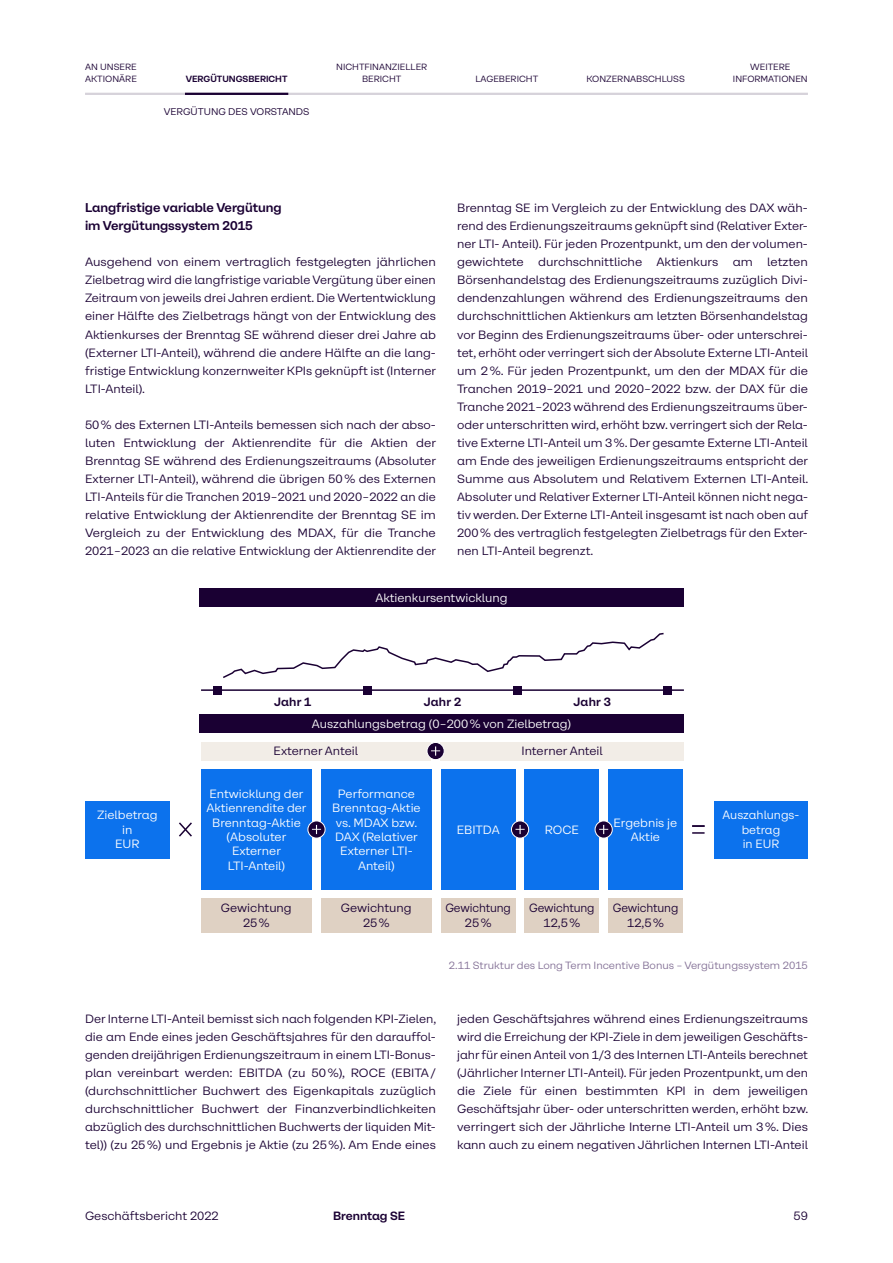
<style>
.page{position:relative;width:893px;height:1263px;background:#fff}
.page>*{position:absolute;margin:0;border:0;box-sizing:border-box;transform-origin:0 0}
.t1{font:700 12.75px/18px "Brenntag Sans";color:#1a0033}
.t2{font:12px/18px "Brenntag Sans";color:#1a0033;text-align:justify}
.t3{font:12px/14.4px "Brenntag Sans";color:#fff;text-align:center}
.t4{font:12px/14.4px "Brenntag Sans";color:#1a0033;text-align:center;scale:.94 1}
.t5{font:700 12px "Brenntag Sans";letter-spacing:.01em;color:#1a0033}
.t6{font:10.5px "Brenntag Sans";color:#826f95}
.t7{font:9.75px "Brenntag Sans";color:#1a0033}
.t8{font:9px/11.7px "Brenntag Sans";color:#1a0033;text-align:center}
.t9{font:700 9px "Brenntag Sans";color:#1a0033}
</style>
<div class="page">
<div style="left:201px;top:769px;width:111px;height:121px;background:#0c72ed"></div>
<div style="left:441px;top:769px;width:74px;height:121px;background:#0c72ed"></div>
<div style="left:321px;top:769px;width:111px;height:121px;background:#0c72ed"></div>
<div style="left:525px;top:769px;width:74px;height:121px;background:#0c72ed"></div>
<div style="left:608px;top:769px;width:75px;height:121px;background:#0c72ed"></div>
<div style="left:85px;top:801px;width:85px;height:57px;background:#0c72ed"></div>
<div style="left:201px;top:898px;width:111px;height:34px;background:#dfd1c3"></div>
<div style="left:321px;top:898px;width:111px;height:34px;background:#dfd1c3"></div>
<div style="left:441px;top:898px;width:74px;height:34px;background:#dfd1c3"></div>
<div style="left:525px;top:898px;width:74px;height:34px;background:#dfd1c3"></div>
<div style="left:608px;top:898px;width:75px;height:34px;background:#dfd1c3"></div>
<div style="left:714px;top:801px;width:94px;height:57px;background:#0c72ed"></div>
<div style="left:199px;top:588px;width:485px;height:19px;background:#1a0033"></div>
<div style="left:199px;top:715px;width:485px;height:18px;background:#1a0033"></div>
<div style="left:201px;top:742px;width:230px;height:18px;background:#f2ede7"></div>
<div style="left:441px;top:742px;width:243px;height:18px;background:#f2ede7"></div>
<svg style="left:179px;top:822px;width:13px;height:15px"></svg>
<svg style="left:427px;top:742px;width:17px;height:18px"></svg>
<div style="left:426px;top:742px;width:19px;height:18px;border:1px solid #fff;border-radius:50%"></div>
<svg style="left:431px;top:746px;width:9px;height:10px"></svg>
<svg style="left:308px;top:821px;width:17px;height:17px"></svg>
<div style="left:307px;top:820px;width:19px;height:18px;border:1px solid #fff;border-radius:50%"></div>
<svg style="left:312px;top:825px;width:9px;height:9px"></svg>
<svg style="left:511px;top:821px;width:18px;height:17px"></svg>
<div style="left:511px;top:820px;width:18px;height:18px;border:1px solid #fff;border-radius:50%"></div>
<svg style="left:515px;top:825px;width:10px;height:9px"></svg>
<svg style="left:595px;top:821px;width:17px;height:17px"></svg>
<div style="left:595px;top:820px;width:18px;height:18px;border:1px solid #fff;border-radius:50%"></div>
<svg style="left:599px;top:825px;width:9px;height:9px"></svg>
<svg style="left:692px;top:825px;width:13px;height:9px"></svg>
<hr style="left:201px;top:689px;width:483px;height:2px;background:#1a0033">
<div style="left:214px;top:686px;width:8px;height:8px;background:#1a0033"></div>
<div style="left:363px;top:686px;width:9px;height:8px;background:#1a0033"></div>
<div style="left:513px;top:686px;width:8px;height:8px;background:#1a0033"></div>
<div style="left:663px;top:686px;width:8px;height:8px;background:#1a0033"></div>
<svg style="left:223px;top:632px;width:441px;height:46px"></svg>
<hr style="left:85px;top:93px;width:723px;height:2px;background:#d6d2da">
<hr style="left:185px;top:93px;width:103px;height:2px;background:#1a0033">
<p class="t8" style="left:85px;top:61px;width:53px;text-align:left">AN UNSERE<br>AKTIONÄRE</p>
<p class="t8" style="left:336px;top:61px;width:93px">NICHTFINANZIELLER<br>BERICHT</p>
<p class="t8" style="left:475px;top:72px;width:64px">LAGEBERICHT</p>
<p class="t8" style="left:586px;top:72px;width:100px">KONZERNABSCHLUSS</p>
<p class="t8" style="left:733px;top:61px;width:76px">WEITERE<br>INFORMATIONEN</p>
<p class="t9" style="left:186px;top:72px;width:103px">VERGÜTUNGSBERICHT</p>
<p class="t7" style="left:164px;top:104px;width:147px">VERGÜTUNG DES VORSTANDS</p>
<p class="t1" style="left:85px;top:198px;width:198px">Langfristige variable Vergütung im Vergütungssystem 2015</p>
<p class="t2" style="left:85px;top:252px;width:353px">Ausgehend von einem vertraglich festgelegten jährlichen Zielbetrag wird die langfristige variable Vergütung über einen Zeitraum von jeweils drei Jahren erdient. Die Wertentwicklung einer Hälfte des Zielbetrags hängt von der Entwicklung des Aktienkurses der Brenntag SE während dieser drei Jahre ab (Externer LTI-Anteil), während die andere Hälfte an die lang&shy;fristige Entwicklung konzernweiter KPIs geknüpft ist (Interner LTI-Anteil).</p>
<p class="t2" style="left:85px;top:414px;width:353px">50 % des Externen LTI-Anteils bemessen sich nach der abso&shy;luten Entwicklung der Aktienrendite für die Aktien der Brenntag SE während des Erdienungszeitraums (Absoluter Externer LTI-Anteil), während die übrigen 50 % des Externen LTI-Anteils für die Tranchen 2019 – 2021 und 2020 – 2022 an die relative Entwicklung der Aktienrendite der Brenntag SE im Vergleich zu der Entwicklung des MDAX, für die Tranche 2021 – 2023 an die relative Entwicklung der Aktienrendite der</p>
<p class="t2" style="left:457px;top:198px;width:353px">Brenntag SE im Vergleich zu der Entwicklung des DAX wäh&shy;rend des Erdienungszeitraums geknüpft sind (Relativer Exter&shy;ner LTI- Anteil). Für jeden Prozentpunkt, um den der volumen&shy;gewichtete durchschnittliche Aktienkurs am letzten Börsenhandelstag des Erdienungszeitraums zuzüglich Divi&shy;dendenzahlungen während des Erdienungszeitraums den durchschnittlichen Aktienkurs am letzten Börsenhandelstag vor Beginn des Erdienungszeitraums über- oder unterschrei&shy;tet, erhöht oder verringert sich der Absolute Externe LTI-Anteil um 2 %. Für jeden Prozentpunkt, um den der MDAX für die Tranchen 2019 – 2021 und 2020 – 2022 bzw. der DAX für die Tranche 2021 – 2023 während des Erdienungszeitraums über&shy;oder unterschritten wird, erhöht bzw. verringert sich der Rela&shy;tive Externe LTI-Anteil um 3 %. Der gesamte Externe LTI-Anteil am Ende des jeweiligen Erdienungszeitraums entspricht der Summe aus Absolutem und Relativem Externen LTI-Anteil.<br>Absoluter und Relativer Externer LTI-Anteil können nicht nega&shy;tiv werden. Der Externe LTI-Anteil insgesamt ist nach oben auf 200 % des vertraglich festgelegten Zielbetrags für den Exter&shy;nen LTI-Anteil begrenzt.</p>
<p class="t3" style="left:375px;top:589px;width:134px">Aktienkursentwicklung</p>
<p class="t5" style="left:274px;top:692px;width:39px">Jahr 1</p>
<p class="t5" style="left:424px;top:692px;width:39px">Jahr 2</p>
<p class="t5" style="left:573px;top:692px;width:39px">Jahr 3</p>
<p class="t3" style="left:97px;top:807px;width:62px">Zielbetrag in<br>EUR</p>
<p class="t3" style="left:312px;top:716px;width:261px">Auszahlungsbetrag (0 – 200 % von Zielbetrag)</p>
<p class="t2" style="left:274px;top:741px;width:86px">Externer Anteil</p>
<p class="t2" style="left:522px;top:741px;width:83px">Interner Anteil</p>
<p class="t3" style="left:206px;top:785px;width:102px">Entwicklung der<br>Aktienrendite der<br>Brenntag-Aktie (Absoluter<br>Externer<br>LTI-Anteil)</p>
<p class="t3" style="left:332px;top:785px;width:90px">Performance<br>Brenntag-Aktie vs. MDAX bzw.<br>DAX (Relativer<br>Externer LTI-<br>Anteil)</p>
<p class="t3" style="left:457px;top:821px;width:44px">EBITDA</p>
<p class="t3" style="left:545px;top:821px;width:36px">ROCE</p>
<p class="t3" style="left:614px;top:814px;width:65px">Ergebnis je<br>Aktie</p>
<p class="t2" style="left:221px;top:900px;width:72px;line-height:14.4px;text-align:center">Gewichtung<br>25 %</p>
<p class="t2" style="left:341px;top:900px;width:72px;line-height:14.4px;text-align:center">Gewichtung<br>25 %</p>
<p class="t4" style="left:445px;top:900px;width:71px">Gewichtung<br>25 %</p>
<p class="t4" style="left:529px;top:900px;width:71px">Gewichtung<br>12,5 %</p>
<p class="t4" style="left:613px;top:900px;width:71px">Gewichtung<br>12,5 %</p>
<p class="t3" style="left:722px;top:807px;width:78px">Auszahlungs&shy;betrag<br>in EUR</p>
<p class="t6" style="left:449px;top:957px;width:360px">2.11 Struktur des Long Term Incentive Bonus – Vergütungssystem 2015</p>
<p class="t2" style="left:85px;top:1008px;width:353px">Der Interne LTI-Anteil bemisst sich nach folgenden KPI-Zielen, die am Ende eines jeden Geschäftsjahres für den darauffol&shy;genden dreijährigen Erdienungszeitraum in einem LTI-Bonus&shy;plan vereinbart werden: EBITDA (zu 50 %), ROCE (EBITA / (durchschnittlicher Buchwert des Eigenkapitals zuzüglich durchschnittlicher Buchwert der Finanzverbindlichkeiten abzüglich des durchschnittlichen Buchwerts der liquiden Mit&shy;tel)) (zu 25 %) und Ergebnis je Aktie (zu 25 %). Am Ende eines</p>
<p class="t2" style="left:457px;top:1008px;width:353px">jeden Geschäftsjahres während eines Erdienungszeitraums wird die Erreichung der KPI-Ziele in dem jeweiligen Geschäfts&shy;jahr für einen Anteil von 1/3 des Internen LTI-Anteils berechnet (Jährlicher Interner LTI-Anteil). Für jeden Prozentpunkt, um den die Ziele für einen bestimmten KPI in dem jeweiligen Geschäftsjahr über- oder unterschritten werden, erhöht bzw. verringert sich der Jährliche Interne LTI-Anteil um 3 %. Dies kann auch zu einem negativen Jährlichen Internen LTI-Anteil</p>
<p class="t2" style="left:85px;top:1206px;width:135px">Geschäftsbericht 2022</p>
<p class="t5" style="left:333px;top:1207px;width:74px">Brenntag SE</p>
<p class="t2" style="left:793px;top:1206px;width:16px">59</p>
</div>
